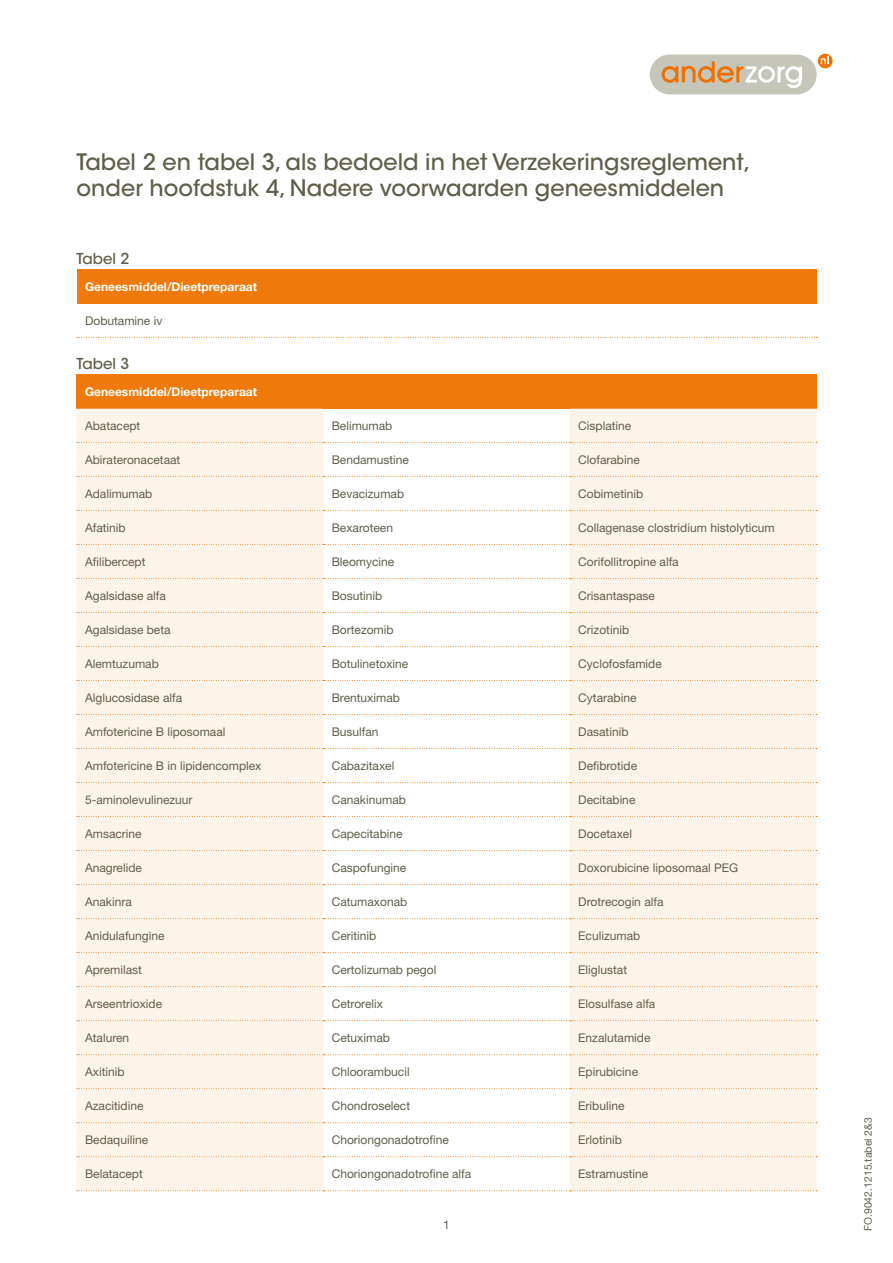
<style>
.page{position:relative;width:893px;height:1263px;background:#fff}
.page>*{position:absolute;margin:0;border:0;box-sizing:border-box;transform-origin:0 0}
.t1{font:500 22.5px/25.8px "ITC Avant Garde Std";color:#605f4c}
.t2{font:500 15px "ITC Avant Garde Std";color:#605f4c}
.t3{font:12px "Helvetica Neue LT Std";color:#605f4c}
.t4{font:700 12px "Helvetica Neue LT Std";color:#fff}
.t5{font:10.5px "Helvetica Neue LT Std";color:#605f4c}
</style>
<div class="page">
<div style="left:77px;top:270px;width:739px;height:34px;background:#ef7a0b"></div>
<svg style="left:77px;top:337px;width:740px;height:1px"></svg>
<div style="left:77px;top:375px;width:246px;height:34px;background:#ef7a0b"></div>
<div style="left:77px;top:409px;width:246px;height:781px;background:#fef3e9"></div>
<div style="left:323px;top:375px;width:247px;height:34px;background:#ef7a0b"></div>
<div style="left:570px;top:375px;width:246px;height:34px;background:#ef7a0b"></div>
<div style="left:570px;top:409px;width:246px;height:781px;background:#fef3e9"></div>
<svg style="left:77px;top:442px;width:740px;height:1px"></svg>
<svg style="left:77px;top:476px;width:740px;height:1px"></svg>
<svg style="left:77px;top:510px;width:740px;height:1px"></svg>
<svg style="left:77px;top:544px;width:740px;height:1px"></svg>
<svg style="left:77px;top:578px;width:740px;height:1px"></svg>
<svg style="left:77px;top:612px;width:740px;height:1px"></svg>
<svg style="left:77px;top:646px;width:740px;height:1px"></svg>
<svg style="left:77px;top:680px;width:740px;height:1px"></svg>
<svg style="left:77px;top:714px;width:740px;height:1px"></svg>
<svg style="left:77px;top:748px;width:740px;height:1px"></svg>
<svg style="left:77px;top:782px;width:740px;height:1px"></svg>
<svg style="left:77px;top:816px;width:740px;height:1px"></svg>
<svg style="left:77px;top:850px;width:740px;height:1px"></svg>
<svg style="left:77px;top:884px;width:740px;height:1px"></svg>
<svg style="left:77px;top:918px;width:740px;height:1px"></svg>
<svg style="left:77px;top:952px;width:740px;height:1px"></svg>
<svg style="left:77px;top:986px;width:740px;height:1px"></svg>
<svg style="left:77px;top:1020px;width:740px;height:1px"></svg>
<svg style="left:77px;top:1054px;width:740px;height:1px"></svg>
<svg style="left:77px;top:1088px;width:740px;height:1px"></svg>
<svg style="left:77px;top:1122px;width:740px;height:1px"></svg>
<svg style="left:77px;top:1156px;width:740px;height:1px"></svg>
<svg style="left:77px;top:1190px;width:740px;height:1px"></svg>
<div style="left:818px;top:54px;width:14px;height:14px;background:#ee7100;border-radius:50%"></div>
<svg style="left:821px;top:56px;width:8px;height:8px"></svg>
<div style="left:650px;top:55px;width:167px;height:39px;background:#c6c5b9;border-radius:20px"></div>
<svg style="left:662px;top:61px;width:140px;height:27px"></svg>
<h1 class="t1" style="left:77px;top:149px;width:676px">Tabel 2 en tabel 3, als bedoeld in het Verzekeringsreglement, onder hoofdstuk 4, Nadere voorwaarden geneesmiddelen</h1>
<p class="t2" style="left:77px;top:249px;width:54px">Tabel 2</p>
<p class="t4" style="left:85px;top:279px;width:173px">Geneesmiddel/Dieetpreparaat</p>
<p class="t3" style="left:85px;top:313px;width:79px">Dobutamine iv</p>
<p class="t2" style="left:77px;top:354px;width:54px">Tabel 3</p>
<p class="t4" style="left:85px;top:384px;width:173px">Geneesmiddel/Dieetpreparaat</p>
<p class="t3" style="left:85px;top:418px;width:57px">Abatacept</p>
<p class="t3" style="left:85px;top:452px;width:97px">Abirateronacetaat</p>
<p class="t3" style="left:85px;top:486px;width:69px">Adalimumab</p>
<p class="t3" style="left:85px;top:520px;width:42px">Afatinib</p>
<p class="t3" style="left:85px;top:554px;width:62px">Afilibercept</p>
<p class="t3" style="left:85px;top:588px;width:82px">Agalsidase alfa</p>
<p class="t3" style="left:85px;top:622px;width:87px">Agalsidase beta</p>
<p class="t3" style="left:85px;top:656px;width:75px">Alemtuzumab</p>
<p class="t3" style="left:85px;top:690px;width:99px">Alglucosidase alfa</p>
<p class="t3" style="left:85px;top:724px;width:142px">Amfotericine B liposomaal</p>
<p class="t3" style="left:85px;top:758px;width:178px">Amfotericine B in lipidencomplex</p>
<p class="t3" style="left:85px;top:792px;width:109px">5-aminolevulinezuur</p>
<p class="t3" style="left:85px;top:826px;width:58px">Amsacrine</p>
<p class="t3" style="left:85px;top:860px;width:58px">Anagrelide</p>
<p class="t3" style="left:85px;top:894px;width:48px">Anakinra</p>
<p class="t3" style="left:85px;top:928px;width:81px">Anidulafungine</p>
<p class="t3" style="left:85px;top:962px;width:58px">Apremilast</p>
<p class="t3" style="left:85px;top:996px;width:79px">Arseentrioxide</p>
<p class="t3" style="left:85px;top:1031px;width:46px">Ataluren</p>
<p class="t3" style="left:85px;top:1065px;width:41px">Axitinib</p>
<p class="t3" style="left:85px;top:1099px;width:60px">Azacitidine</p>
<p class="t3" style="left:85px;top:1133px;width:65px">Bedaquiline</p>
<p class="t3" style="left:85px;top:1167px;width:59px">Belatacept</p>
<p class="t3" style="left:332px;top:418px;width:62px">Belimumab</p>
<p class="t3" style="left:332px;top:452px;width:79px">Bendamustine</p>
<p class="t3" style="left:332px;top:486px;width:74px">Bevacizumab</p>
<p class="t3" style="left:332px;top:520px;width:63px">Bexaroteen</p>
<p class="t3" style="left:332px;top:554px;width:64px">Bleomycine</p>
<p class="t3" style="left:332px;top:588px;width:52px">Bosutinib</p>
<p class="t3" style="left:332px;top:622px;width:63px">Bortezomib</p>
<p class="t3" style="left:332px;top:656px;width:78px">Botulinetoxine</p>
<p class="t3" style="left:332px;top:690px;width:70px">Brentuximab</p>
<p class="t3" style="left:332px;top:724px;width:48px">Busulfan</p>
<p class="t3" style="left:332px;top:758px;width:64px">Cabazitaxel</p>
<p class="t3" style="left:332px;top:792px;width:76px">Canakinumab</p>
<p class="t3" style="left:332px;top:826px;width:72px">Capecitabine</p>
<p class="t3" style="left:332px;top:860px;width:76px">Caspofungine</p>
<p class="t3" style="left:332px;top:894px;width:77px">Catumaxonab</p>
<p class="t3" style="left:332px;top:928px;width:46px">Ceritinib</p>
<p class="t3" style="left:332px;top:962px;width:106px">Certolizumab pegol</p>
<p class="t3" style="left:332px;top:996px;width:53px">Cetrorelix</p>
<p class="t3" style="left:332px;top:1031px;width:60px">Cetuximab</p>
<p class="t3" style="left:332px;top:1065px;width:80px">Chloorambucil</p>
<p class="t3" style="left:332px;top:1099px;width:80px">Chondroselect</p>
<p class="t3" style="left:332px;top:1133px;width:119px">Choriongonadotrofine</p>
<p class="t3" style="left:332px;top:1167px;width:141px">Choriongonadotrofine alfa</p>
<p class="t3" style="left:443px;top:1217px;width:8px">1</p>
<p class="t3" style="left:578px;top:418px;width:55px">Cisplatine</p>
<p class="t3" style="left:578px;top:452px;width:63px">Clofarabine</p>
<p class="t3" style="left:578px;top:486px;width:66px">Cobimetinib</p>
<p class="t3" style="left:578px;top:520px;width:198px">Collagenase clostridium histolyticum</p>
<p class="t3" style="left:578px;top:554px;width:102px">Corifollitropine alfa</p>
<p class="t3" style="left:578px;top:588px;width:78px">Crisantaspase</p>
<p class="t3" style="left:578px;top:622px;width:52px">Crizotinib</p>
<p class="t3" style="left:578px;top:656px;width:85px">Cyclofosfamide</p>
<p class="t3" style="left:578px;top:690px;width:60px">Cytarabine</p>
<p class="t3" style="left:578px;top:724px;width:52px">Dasatinib</p>
<p class="t3" style="left:578px;top:758px;width:60px">Defibrotide</p>
<p class="t3" style="left:578px;top:792px;width:59px">Decitabine</p>
<p class="t3" style="left:578px;top:826px;width:55px">Docetaxel</p>
<p class="t3" style="left:578px;top:860px;width:162px">Doxorubicine liposomaal PEG</p>
<p class="t3" style="left:578px;top:894px;width:87px">Drotrecogin alfa</p>
<p class="t3" style="left:578px;top:928px;width:64px">Eculizumab</p>
<p class="t3" style="left:578px;top:962px;width:50px">Eliglustat</p>
<p class="t3" style="left:578px;top:996px;width:79px">Elosulfase alfa</p>
<p class="t3" style="left:578px;top:1031px;width:74px">Enzalutamide</p>
<p class="t3" style="left:578px;top:1065px;width:61px">Epirubicine</p>
<p class="t3" style="left:578px;top:1099px;width:48px">Eribuline</p>
<p class="t3" style="left:578px;top:1133px;width:45px">Erlotinib</p>
<p class="t3" style="left:578px;top:1167px;width:72px">Estramustine</p>
<p class="t5" style="left:862px;top:1231px;width:115px;rotate:-90deg">FO.9042.1215.tabel 2&amp;3</p>
</div>
